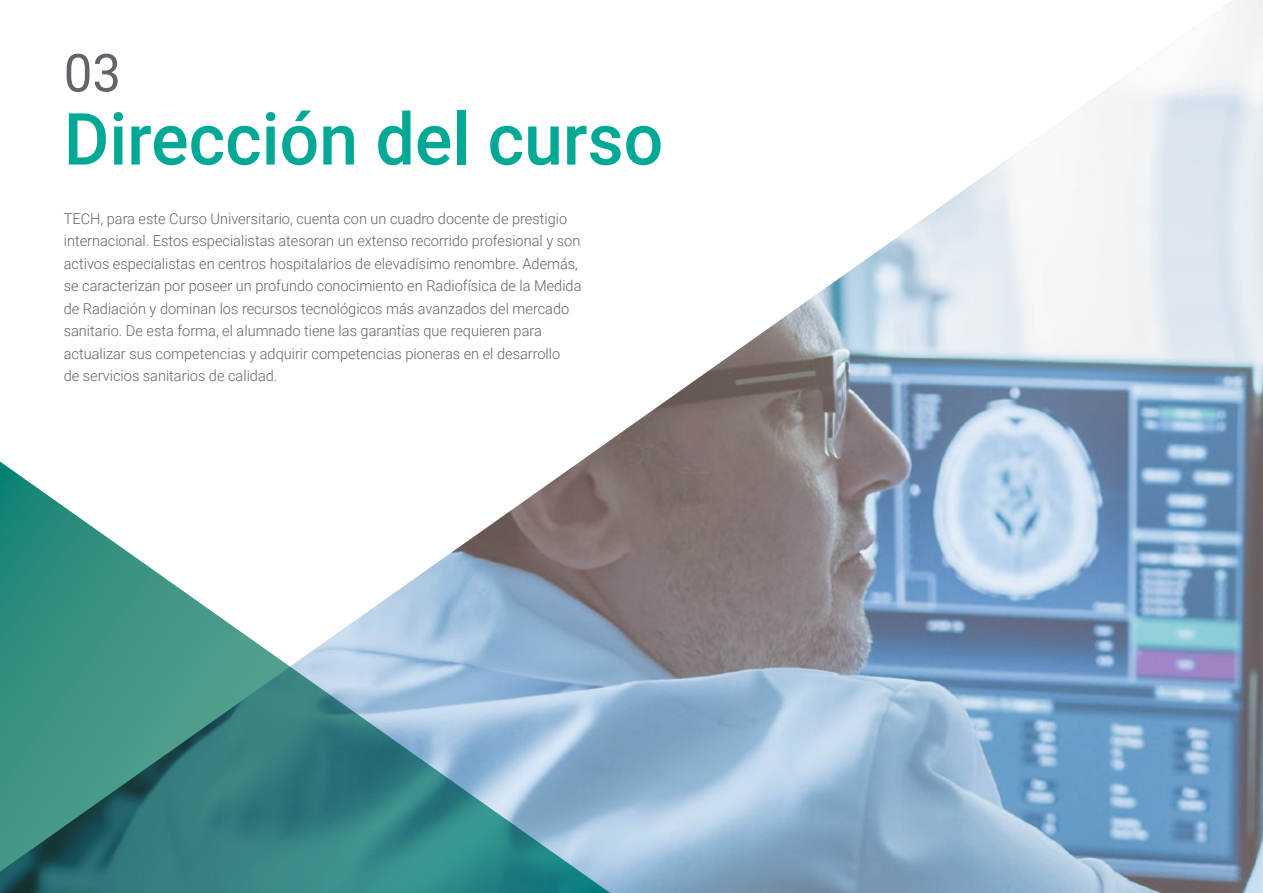
<style>
.page{position:relative;width:1263px;height:893px;background:#fff}
.page>*{position:absolute;margin:0;border:0;box-sizing:border-box;transform-origin:0 0}
.t1{font:500 72px "Roboto";color:#00a996}
.t2{font:52.5px "Roboto";color:#61646a}
.t3{font:300 15px/22.5px "Roboto";color:#61646a}
</style>
<div class="page">
<img style="left:602px;top:0;width:661px;height:893px">
<svg style="left:0;top:446px;width:640px;height:447px"></svg>
<h2 class="t2" style="left:64px;top:36px;width:59px">03</h2>
<h1 class="t1" style="left:64px;top:89px;width:601px">Dirección del curso</h1>
<p class="t3" style="left:64px;top:207px;width:519px">TECH, para este Curso Universitario, cuenta con un cuadro docente de prestigio internacional. Estos especialistas atesoran un extenso recorrido profesional y son activos especialistas en centros hospitalarios de elevadísimo renombre. Además, se caracterizan por poseer un profundo conocimiento en Radiofísica de la Medida de Radiación y dominan los recursos tecnológicos más avanzados del mercado sanitario. De esta forma, el alumnado tiene las garantías que requieren para actualizar sus competencias y adquirir competencias pioneras en el desarrollo<br>de servicios sanitarios de calidad.</p>
</div>
